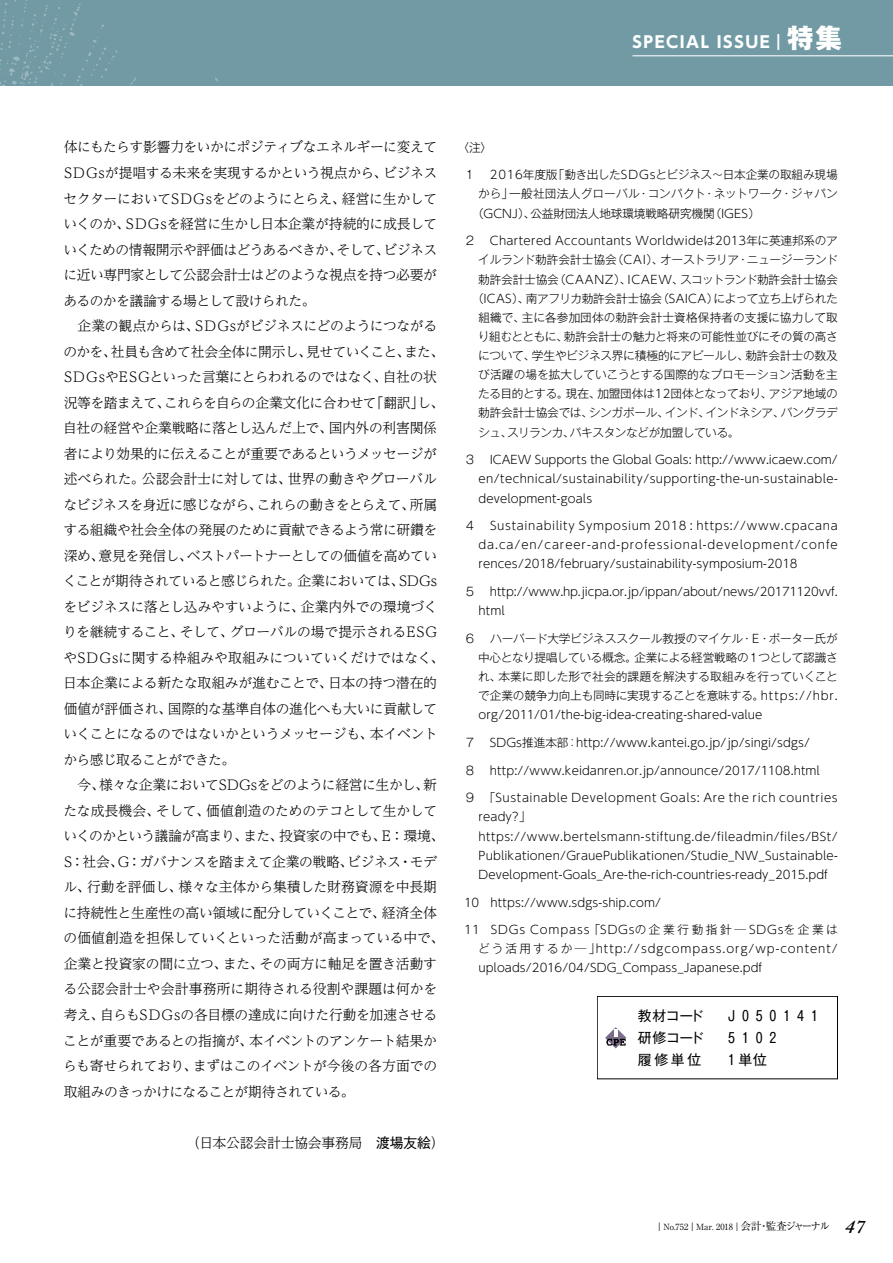
<style>
.page{position:relative;width:893px;height:1263px;background:#fff}
.page>*{position:absolute;margin:0;border:0;box-sizing:border-box;transform-origin:0 0}
.t1{font:700 15.9px "UD Shin Go Pr 6 N";letter-spacing:.1em;color:#fff}
.t2{font:300 13.8px/25.5px "UD Reimin Pr 6 N";letter-spacing:-.025em;color:#000}
.t3{font:13.8px/22.4px "Gothic MB101 Pr 6 N";letter-spacing:.02em;color:#000;text-align:justify}
.t4{font:300 11.7px/19.2px "UD Shin Go Pr 6 N";letter-spacing:.01em;color:#000;text-align:justify}
.t5{font:300 11.7px/19.2px "Gothic MB101 Pr 6 N";letter-spacing:-.02em;color:#000;text-align:justify}
.t6{font:300 11.7px/19.2px "UD Shin Go Pr 6 N";letter-spacing:-.01em;color:#000}
.t7{font:300 11.7px "UD Shin Go Pr 6 N";letter-spacing:.03em;color:#000}
.t8{font:300 11.7px "Gothic MB101 Pr 6 N";letter-spacing:.01em;color:#000}
.t9{font:300 11.7px "Gothic MB101 Pr 6 N";letter-spacing:.005em;color:#000}
.t10{font:8.55px "Ryumin Pr 6 N";color:#000}
.s1{font-family:"Gothic MB101 Pr 6 N"}
.s2{font-family:"Gothic MB101 Pr 6 N";font-weight:800;font-size:26.55px}
.s3{font-family:"Gothic MB101 Pr 6 N";font-weight:400}
.s4{font-family:"UD Shin Go Pr 6 N"}
.s5{font-size:10.65px}
.s6{font-family:"Adobe Caslon Pro";font-weight:600;font-style:italic;font-size:19.2px}
</style>
<div class="page">
<div style="left:0;top:0;width:893px;height:85px;background:#719aa5"></div>
<hr style="left:632px;top:55px;width:261px;height:1px;background:#fff">
<img style="left:0;top:0;width:218px;height:85px">
<div style="left:597px;top:996px;width:241px;height:83px;border:1px solid #000"></div>
<svg style="left:605px;top:1027px;width:21px;height:21px"></svg>
<img style="left:606px;top:1038px;width:19px;height:7px">
<p class="t1" style="left:632px;top:29px;width:211px">SPECIAL ISSUE<span class="s1">｜</span><span class="s2">特集</span></p>
<p class="t2" style="left:63px;top:134px;width:375px;text-align:justify">体にもたらす影響力をいかにポジティブなエネルギーに変えてSDGsが提唱する未来を実現するかという視点から、ビジネスセクターにおいてSDGsをどのようにとらえ、経営に生かしていくのか、SDGsを経営に生かし日本企業が持続的に成長していくための情報開示や評価はどうあるべきか、そして、ビジネスに近い専門家として公認会計士はどのような視点を持つ必要があるのかを議論する場として設けられた。</p>
<p class="t2" style="left:63px;top:313px;width:383px;text-indent:14px">企業の観点からは、SDGsがビジネスにどのようにつながるのかを、社員も含めて社会全体に開示し、見せていくこと、また、<br>SDGsやESGといった言葉にとらわれるのではなく、自社の状況等を踏まえて、これらを自らの企業文化に合わせて「翻訳」し、自社の経営や企業戦略に落とし込んだ上で、国内外の利害関係者により効果的に伝えることが重要であるというメッセージが述べられた。公認会計士に対しては、世界の動きやグローバルなビジネスを身近に感じながら、これらの動きをとらえて、所属する組織や社会全体の発展のために貢献できるよう常に研鑽を深め、意見を発信し、ベストパートナーとしての価値を高めていくことが期待されていると感じられた。企業においては、SDGsをビジネスに落とし込みやすいように、企業内外での環境づくりを継続すること、そして、グローバルの場で提示されるESGやSDGsに関する枠組みや取組みについていくだけではなく、日本企業による新たな取組みが進むことで、日本の持つ潜在的価値が評価され、国際的な基準自体の進化へも大いに貢献していくことになるのではないかというメッセージも、本イベントから感じ取ることができた。</p>
<p class="t2" style="left:63px;top:772px;width:383px;text-indent:14px">今、様々な企業においてSDGsをどのように経営に生かし、新たな成長機会、そして、価値創造のためのテコとして生かしていくのかという議論が高まり、また、投資家の中でも、E：環境、<br>S：社会、G：ガバナンスを踏まえて企業の戦略、ビジネス・モデル、行動を評価し、様々な主体から集積した財務資源を中長期に持続性と生産性の高い領域に配分していくことで、経済全体の価値創造を担保していくといった活動が高まっている中で、企業と投資家の間に立つ、また、その両方に軸足を置き活動する公認会計士や会計事務所に期待される役割や課題は何かを考え、自らもSDGsの各目標の達成に向けた行動を加速させることが重要であるとの指摘が、本イベントのアンケート結果からも寄せられており、まずはこのイベントが今後の各方面での取組みのきっかけになることが期待されている。</p>
<p class="t2" style="left:186px;top:1129px;width:259px">（日本公認会計士協会事務局　<span class="s3">渡場友絵</span>）</p>
<p class="t5" style="left:458px;top:137px;width:36px">〈注〉</p>
<p class="t5" style="left:464px;top:164px;width:375px">１ <span class="s4">2016</span>年度版「動き出した<span class="s4">SDGs</span>とビジネス～日本企業の取組み現場</p>
<p class="t8" style="left:478px;top:184px;width:361px">から」一般社団法人グローバル・コンパクト・ネットワーク・ジャパン</p>
<p class="t5" style="left:472px;top:203px;width:289px">（<span class="s4">GCNJ</span>）、公益財団法人地球環境戦略研究機関（<span class="s4">IGES</span>）</p>
<p class="t7" style="left:464px;top:231px;width:375px"><span class="s1">２</span> Chartered Accountants Worldwide<span class="s1">は</span>2013<span class="s1">年に英連邦系のア</span></p>
<p class="t5" style="left:478px;top:249px;width:361px">イルランド勅許会計士協会（<span class="s4">CAI</span>）、オーストラリア・ニュージーランド</p>
<p class="t5" style="left:478px;top:268px;width:361px">勅許会計士協会（<span class="s4">CAANZ</span>）、<span class="s4">ICAEW</span>、スコットランド勅許会計士協会</p>
<p class="t5" style="left:472px;top:288px;width:367px">（<span class="s4">ICAS</span>）、南アフリカ勅許会計士協会（<span class="s4">SAICA</span>）によって立ち上げられた</p>
<p class="t9" style="left:478px;top:308px;width:361px">組織で、主に各参加団体の勅許会計士資格保持者の支援に協力して取</p>
<p class="t5" style="left:478px;top:326px;width:362px">り組むとともに、勅許会計士の魅力と将来の可能性並びにその質の高さ</p>
<p class="t5" style="left:478px;top:345px;width:361px">について、学生やビジネス界に積極的にアピールし、勅許会計士の数及</p>
<p class="t5" style="left:478px;top:364px;width:361px">び活躍の場を拡大していこうとする国際的なプロモーション活動を主</p>
<p class="t5" style="left:478px;top:383px;width:361px">たる目的とする。現在、加盟団体は<span class="s4">12</span>団体となっており、アジア地域の</p>
<p class="t5" style="left:478px;top:402px;width:361px">勅許会計士協会では、シンガポール、インド、インドネシア、バングラデ</p>
<p class="t5" style="left:478px;top:421px;width:263px">シュ、スリランカ、パキスタンなどが加盟している。</p>
<p class="t4" style="left:479px;top:450px;width:361px;text-indent:-15px"><span class="s1">３</span> ICAEW Supports the Global Goals: http://www.icaew.com/ en/technical/sustainability/supporting-the-un-sustainable&shy;development-goals</p>
<p class="t4" style="left:479px;top:516px;width:361px;text-indent:-14px"><span class="s1">４</span> Sustainability Symposium 2018 : https://www.cpacana da.ca/en/career-and-professional-development/confe rences/2018/february/sustainability-symposium-2018</p>
<p class="t6" style="left:479px;top:582px;width:361px;text-indent:-14px"><span class="s1">５</span> http://www.hp.jicpa.or.jp/ippan/about/news/20171120vvf. html</p>
<p class="t5" style="left:478px;top:628px;width:361px;text-indent:-14px">６　ハーバード大学ビジネススクール教授のマイケル・<span class="s4">E</span>・ポーター氏が中心となり提唱している概念。企業による経営戦略の１つとして認識され、本業に即した形で社会的課題を解決する取組みを行っていくことで企業の競争力向上も同時に実現することを意味する。<span class="s4">https://hbr.</span></p>
<p class="t4" style="left:479px;top:705px;width:285px">org/2011/01/the-big-idea-creating-shared-value</p>
<p class="t4" style="left:464px;top:732px;width:347px"><span class="s1">７</span> SDGs<span class="s1">推進本部：</span>http://www.kantei.go.jp/jp/singi/sdgs/</p>
<p class="t4" style="left:464px;top:760px;width:357px"><span class="s1">８</span> http://www.keidanren.or.jp/announce/2017/1108.html</p>
<p class="t4" style="left:479px;top:788px;width:361px;text-align:left;text-indent:-14px"><span class="s1">９　「</span>Sustainable Development Goals: Are the rich countries ready?<span class="s1">」</span>https://www.bertelsmann-stiftung.de/fileadmin/files/BSt/ Publikationen/GrauePublikationen/Studie_NW_Sustainable-Development-Goals_Are-the-rich-countries-ready_2015.pdf</p>
<p class="t4" style="left:464px;top:892px;width:198px">10 https://www.sdgs-ship.com/</p>
<p class="t4" style="left:478px;top:920px;width:361px;text-indent:-14px">11 SDGs Compass <span class="s1">「</span>SDGs<span class="s1">の企業行動指針─</span> SDGs<span class="s1">を企業はどう活用するか─」</span>http://sdgcompass.org/wp-content/ uploads/2016/04/SDG_Compass_Japanese.pdf</p>
<p class="t3" style="left:638px;top:1003px;width:68px">教材コード研修コード履修単位</p>
<p class="t3" style="left:728px;top:1003px;width:91px">J050141</p>
<p class="t3" style="left:728px;top:1026px;width:50px">5102</p>
<p class="t3" style="left:728px;top:1048px;width:40px">1単位</p>
<p class="t10" style="left:655px;top:1220px;width:211px">｜No.752｜Mar. 2018｜<span class="s5">会計・監査ジャーナル</span> <span class="s6">47</span></p>
</div>
